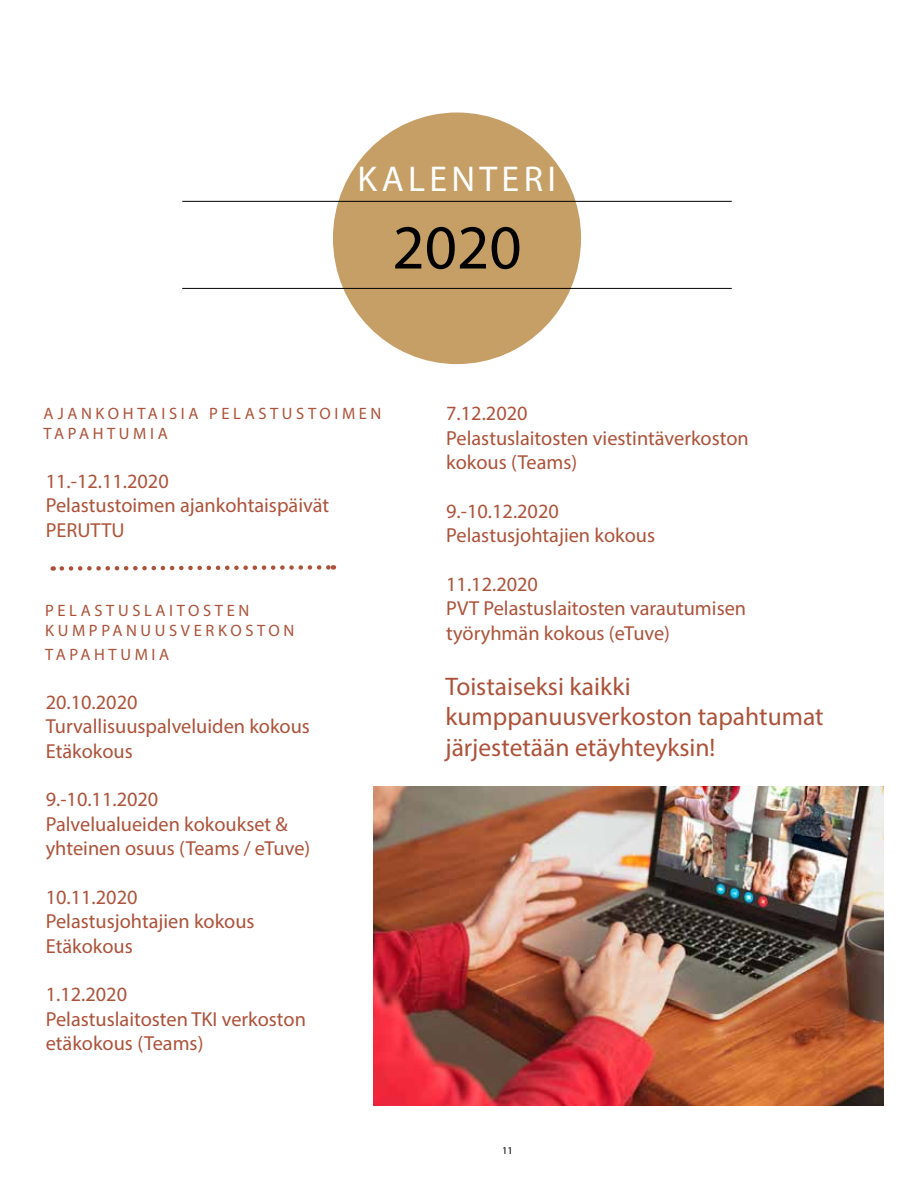
<style>
.page{position:relative;width:918px;height:1188px;background:#fff}
.page>*{position:absolute;margin:0;border:0;box-sizing:border-box;transform-origin:0 0}
.t1{font:63px "Myriad Pro";color:#000}
.t2{font:36px "Myriad Pro";letter-spacing:.12em;color:#fff}
.t3{font:25.5px/30.6px "Myriad Pro";color:#ad523a}
.t4{font:20.25px/24.5px "Myriad Pro";color:#ad523a}
.t5{font:20.25px "Myriad Pro";color:#ae5339}
.t6{font:16.5px/19.8px "Myriad Pro";letter-spacing:.22em;color:#ad523a}
.t7{font:10.5px "Myriad Pro";color:#000}
</style>
<div class="page">
<div style="left:333px;top:113px;width:248px;height:251px;background:#c59f65;border-radius:50%"></div>
<hr style="left:182px;top:288px;width:550px;height:1px;background:#000">
<hr style="left:182px;top:201px;width:550px;height:1px;background:#000">
<img style="left:374px;top:786px;width:509px;height:319px">
<svg style="left:53px;top:565px;width:281px;height:6px"></svg>
<h2 class="t2" style="left:358px;top:157px;width:200px">KALENTERI</h2>
<h1 class="t1" style="left:392px;top:209px;width:131px">2020</h1>
<p class="t6" style="left:44px;top:404px;width:339px">AJANKOHTAISIA PELASTUSTOIMEN<br>TAPAHTUMIA</p>
<p class="t4" style="left:46px;top:469px;width:285px">11.-12.11.2020<br>Pelastustoimen ajankohtaispäivät</p>
<p class="t5" style="left:46px;top:517px;width:80px">PERUTTU</p>
<p class="t6" style="left:45px;top:600px;width:251px">PELASTUSLAITOSTEN<br>KUMPPANUUSVERKOSTON</p>
<p class="t6" style="left:45px;top:644px;width:126px">TAPAHTUMIA</p>
<p class="t4" style="left:46px;top:689px;width:266px">20.10.2020<br>Turvallisuuspalveluiden kokous<br>Etäkokous</p>
<p class="t4" style="left:46px;top:787px;width:266px">9.-10.11.2020<br>Palvelualueiden kokoukset &amp; yhteinen osuus (Teams / eTuve)</p>
<p class="t4" style="left:46px;top:884px;width:210px">10.11.2020<br>Pelastusjohtajien kokous<br>Etäkokous</p>
<p class="t4" style="left:46px;top:982px;width:262px">1.12.2020<br>Pelastuslaitosten TKI verkoston etäkokous (Teams)</p>
<p class="t4" style="left:446px;top:401px;width:304px">7.12.2020<br>Pelastuslaitosten viestintäverkoston kokous (Teams)</p>
<p class="t4" style="left:446px;top:498px;width:210px">9.-10.12.2020<br>Pelastusjohtajien kokous</p>
<p class="t4" style="left:446px;top:572px;width:301px">11.12.2020<br>PVT Pelastuslaitosten varautumisen työryhmän kokous (eTuve)</p>
<p class="t3" style="left:446px;top:670px;width:380px">Toistaiseksi kaikki kumppanuusverkoston tapahtumat järjestetään etäyhteyksin!</p>
<p class="t7" style="left:502px;top:1144px;width:12px">11</p>
</div>
